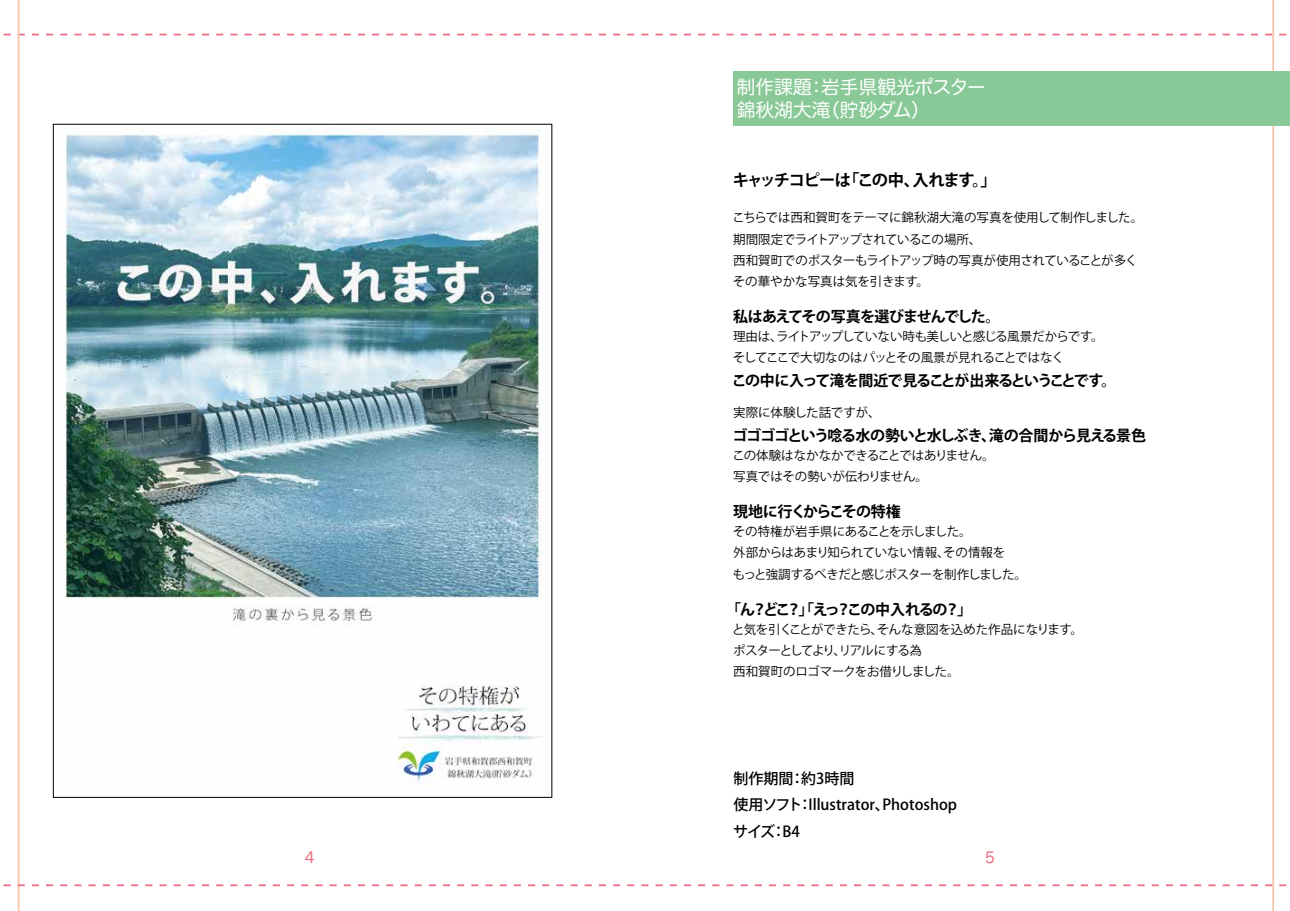
<style>
.page{position:relative;width:1290px;height:911px;background:#fff}
.page>*{position:absolute;margin:0;border:0;box-sizing:border-box;transform-origin:0 0}
.t1{font:18.75px/22.5px "Hira Maru Pro W4";color:#fff}
.t2{font:700 16.25px "Koz Go Pro";letter-spacing:-.08em;color:#000}
.t3{font:700 15px "Koz Go Pro";letter-spacing:-.07em;color:#000}
.t4{font:500 15px/26.2px "Koz Go Pro";color:#000}
.t5{font:700 15px "Koz Go Pro";letter-spacing:-.05em;color:#000}
.t6{font:15px "Hira Maru Pro W4";color:#ec6d81}
.t7{font:12.5px/21.2px "Koz Go Pro";letter-spacing:-.03em;color:#000}
.t8{font:12.5px/21.2px "Koz Go Pro";letter-spacing:-.05em;color:#000}
.t9{font:12.5px "Koz Go Pro";letter-spacing:-.005em;color:#000}
</style>
<div class="page">
<svg style="left:3px;top:34px;width:1284px;height:1px"></svg>
<hr style="left:18px;top:0;width:1px;height:911px;background:#f8c5ac">
<hr style="left:1272px;top:0;width:2px;height:911px;background:#f8c5ac">
<svg style="left:3px;top:884px;width:1284px;height:2px"></svg>
<img style="left:65px;top:129px;width:477px;height:657px">
<div style="left:733px;top:71px;width:557px;height:54px;background:#89c997"></div>
<h1 class="t1" style="left:737px;top:75px;width:251px">制作課題：岩手県観光ポスター錦秋湖大滝（貯砂ダム）</h1>
<h2 class="t2" style="left:733px;top:169px;width:266px">キャッチコピーは「この中、入れます。」</h2>
<p class="t7" style="left:732px;top:207px;width:412px">こちらでは西和賀町をテーマに錦秋湖大滝の写真を使用して制作しました。期間限定でライトアップされているこの場所、<br>西和賀町でのポスターもライトアップ時の写真が使用されていることが多くその華やかな写真は気を引きます。</p>
<p class="t3" style="left:733px;top:307px;width:269px">私はあえてその写真を選びませんでした。</p>
<p class="t8" style="left:733px;top:326px;width:372px">理由は、ライトアップしていない時も美しいと感じる風景だからです。そしてここで大切なのはパッとその風景が見れることではなく</p>
<p class="t3" style="left:732px;top:371px;width:386px">この中に入って滝を間近で見ることが出来るということです。</p>
<p class="t9" style="left:733px;top:405px;width:149px">実際に体験した話ですが、</p>
<p class="t3" style="left:732px;top:426px;width:415px">ゴゴゴゴという唸る水の勢いと水しぶき、滝の合間から見える景色</p>
<p class="t7" style="left:732px;top:445px;width:264px">この体験はなかなかできることではありません。写真ではその勢いが伝わりません。</p>
<p class="t5" style="left:733px;top:502px;width:169px">現地に行くからこその特権</p>
<p class="t7" style="left:733px;top:521px;width:296px">その特権が岩手県にあることを示しました。<br>外部からはあまり知られていない情報、その情報を<br>もっと強調するべきだと感じポスターを制作しました。</p>
<p class="t3" style="left:726px;top:599px;width:248px">「ん？どこ？」「えっ？この中入れるの？」</p>
<p class="t7" style="left:732px;top:619px;width:352px">と気を引くことができたら、そんな意図を込めた作品になります。ポスターとしてより、リアルにする為<br>西和賀町のロゴマークをお借りしました。</p>
<p class="t4" style="left:733px;top:766px;width:225px">制作期間：約3時間<br>使用ソフト：Illustrator、Photoshopサイズ：B4</p>
<p class="t6" style="left:305px;top:844px;width:26px">4　</p>
<p class="t6" style="left:985px;top:844px;width:26px">5　</p>
</div>
